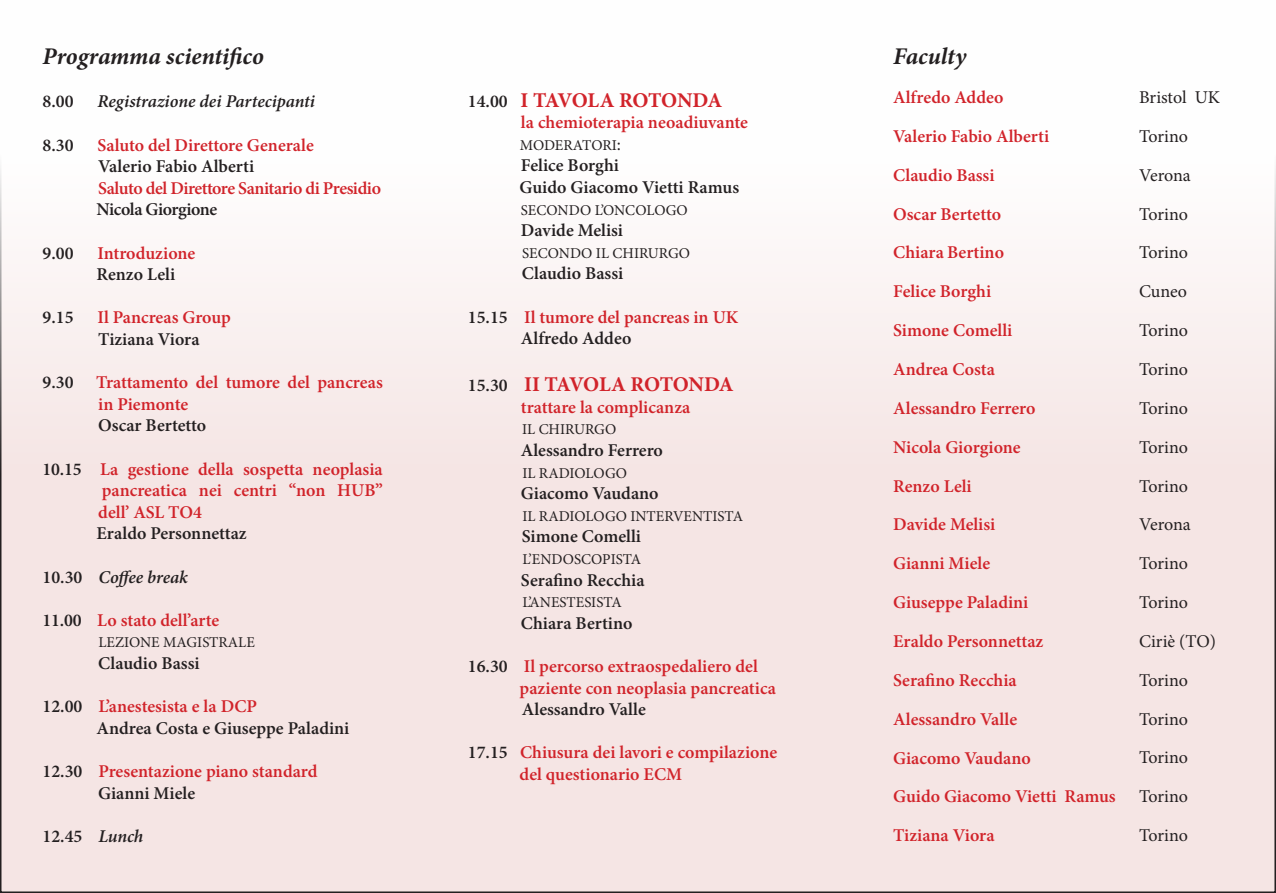
<style>
.page{position:relative;width:1276px;height:893px;background:#fff}
.page>*{position:absolute;margin:0;border:0;box-sizing:border-box;transform-origin:0 0}
.t1{font:italic 700 24px "Minion Pro";letter-spacing:-.005em;color:#231f20}
.t2{font:700 21px "Minion Pro";letter-spacing:-.02em;color:#d1232a}
.t3{font:600 18px/21.6px "Minion Pro";color:#d1232a}
.t4{font:600 18px "Minion Pro";color:#231f20}
.t5{font:18px "Minion Pro";letter-spacing:-.005em;color:#231f20}
.t6{font:600 18px/21.6px "Minion Pro";letter-spacing:-.025em;color:#d1232a}
.t7{font:italic 600 18px "Minion Pro";letter-spacing:-.005em;color:#231f20}
.t8{font:15px "Minion Pro";color:#231f20}
.s1{color:#231f20}
.s2{font-style:normal}
.s3{font-style:italic}
.s4{font-weight:600;font-size:18px;color:#231f20}
.s5{font-size:18px}
</style>
<div class="page">
<div style="left:1px;top:1px;width:1274px;height:891px;background:linear-gradient(to bottom,#fefefe,#f2dddc)"></div>
<p class="t1" style="left:43px;top:39px;width:223px">Programma scientifico</p>
<p class="t4" style="left:43px;top:89px;width:33px">8.00</p>
<p class="t7" style="left:97px;top:89px;width:219px">Registrazione dei Partecipanti</p>
<p class="t4" style="left:43px;top:132px;width:33px">8.30</p>
<p class="t3" style="left:97px;top:134px;width:218px">Saluto del Direttore Generale<br><span class="s1">Valerio Fabio Alberti</span></p>
<p class="t6" style="left:97px;top:177px;width:286px">Saluto del Direttore Sanitario di Presidio<br><span class="s1">Nicola Giorgione</span></p>
<p class="t4" style="left:43px;top:240px;width:33px">9.00</p>
<p class="t3" style="left:97px;top:242px;width:99px">Introduzione</p>
<p class="t4" style="left:97px;top:262px;width:80px">Renzo Leli</p>
<p class="t4" style="left:43px;top:305px;width:33px">9.15</p>
<p class="t3" style="left:97px;top:307px;width:135px">Il Pancreas Group</p>
<p class="t4" style="left:98px;top:327px;width:103px">Tiziana Viora</p>
<p class="t4" style="left:43px;top:370px;width:33px">9.30</p>
<p class="t3" style="left:96px;top:372px;width:288px">Trattamento del tumore del pancreas</p>
<p class="t3" style="left:98px;top:393px;width:91px">in Piemonte</p>
<p class="t4" style="left:98px;top:413px;width:109px">Oscar Bertetto</p>
<p class="t3" style="left:43px;top:458px;width:342px"><span class="s1">10.15</span> La gestione della sospetta neoplasia</p>
<p class="t3" style="left:102px;top:480px;width:282px">pancreatica nei centri “non HUB”</p>
<p class="t3" style="left:98px;top:501px;width:105px">dell’ ASL TO4</p>
<p class="t4" style="left:97px;top:521px;width:152px">Eraldo Personnettaz</p>
<p class="t7" style="left:43px;top:564px;width:147px"><span class="s2">10.30</span> Coffee break</p>
<p class="t3" style="left:43px;top:609px;width:178px"><span class="s1">11.00</span> Lo stato dell’arte</p>
<p class="t8" style="left:98px;top:633px;width:158px">LEZIONE MAGISTRALE</p>
<p class="t4" style="left:98px;top:651px;width:103px">Claudio Bassi</p>
<p class="t3" style="left:43px;top:696px;width:216px"><span class="s1">12.00</span> L’anestesista e la DCP</p>
<p class="t4" style="left:97px;top:716px;width:254px">Andrea Costa e Giuseppe Paladini</p>
<p class="t3" style="left:98px;top:760px;width:221px;text-indent:-56px"><span class="s1">12.30</span> Presentazione piano standard<br><span class="s1">Gianni Miele</span></p>
<p class="t4" style="left:43px;top:824px;width:102px">12.45 <span class="s3">Lunch</span></p>
<p class="t2" style="left:468px;top:85px;width:256px"><span class="s4">14.00</span> I TAVOLA ROTONDA</p>
<p class="t3" style="left:521px;top:112px;width:228px">la chemioterapia neoadiuvante</p>
<p class="t8" style="left:520px;top:135px;width:103px">MODERATORI<span class="s5">:</span></p>
<p class="t4" style="left:521px;top:153px;width:99px">Felice Borghi</p>
<p class="t4" style="left:519px;top:175px;width:221px">Guido Giacomo Vietti Ramus</p>
<p class="t8" style="left:521px;top:200px;width:168px">SECONDO L’ONCOLOGO</p>
<p class="t4" style="left:521px;top:218px;width:104px">Davide Melisi</p>
<p class="t8" style="left:522px;top:243px;width:169px">SECONDO IL CHIRURGO</p>
<p class="t4" style="left:522px;top:261px;width:103px">Claudio Bassi</p>
<p class="t3" style="left:468px;top:306px;width:272px"><span class="s1">15.15</span> Il tumore del pancreas in UK</p>
<p class="t4" style="left:521px;top:326px;width:112px">Alfredo Addeo</p>
<p class="t2" style="left:468px;top:370px;width:267px"><span class="s4">15.30</span> II TAVOLA ROTONDA</p>
<p class="t3" style="left:521px;top:396px;width:171px">trattare la complicanza</p>
<p class="t8" style="left:522px;top:419px;width:96px">IL CHIRURGO</p>
<p class="t4" style="left:521px;top:438px;width:144px">Alessandro Ferrero</p>
<p class="t8" style="left:522px;top:463px;width:106px">IL RADIOLOGO</p>
<p class="t4" style="left:521px;top:481px;width:139px">Giacomo Vaudano</p>
<p class="t8" style="left:522px;top:506px;width:222px">IL RADIOLOGO INTERVENTISTA</p>
<p class="t4" style="left:522px;top:524px;width:121px">Simone Comelli</p>
<p class="t8" style="left:522px;top:549px;width:120px">L’ENDOSCOPISTA</p>
<p class="t4" style="left:521px;top:567px;width:125px">Serafino Recchia</p>
<p class="t8" style="left:522px;top:592px;width:101px">L’ANESTESISTA</p>
<p class="t4" style="left:521px;top:610px;width:113px">Chiara Bertino</p>
<p class="t3" style="left:468px;top:655px;width:291px"><span class="s1">16.30</span> Il percorso extraospedaliero del</p>
<p class="t3" style="left:519px;top:677px;width:258px">paziente con neoplasia pancreatica</p>
<p class="t4" style="left:522px;top:697px;width:126px">Alessandro Valle</p>
<p class="t3" style="left:468px;top:742px;width:311px"><span class="s1">17.15</span> Chiusura dei lavori e compilazione</p>
<p class="t3" style="left:519px;top:763px;width:164px">del questionario ECM</p>
<p class="t1" style="left:893px;top:39px;width:75px">Faculty</p>
<p class="t3" style="left:893px;top:86px;width:112px">Alfredo Addeo</p>
<p class="t3" style="left:893px;top:125px;width:157px">Valerio Fabio Alberti</p>
<p class="t3" style="left:893px;top:164px;width:103px">Claudio Bassi</p>
<p class="t3" style="left:893px;top:203px;width:109px">Oscar Bertetto</p>
<p class="t3" style="left:893px;top:242px;width:112px">Chiara Bertino</p>
<p class="t3" style="left:893px;top:281px;width:99px">Felice Borghi</p>
<p class="t3" style="left:893px;top:320px;width:121px">Simone Comelli</p>
<p class="t3" style="left:893px;top:358px;width:103px">Andrea Costa</p>
<p class="t3" style="left:893px;top:397px;width:144px">Alessandro Ferrero</p>
<p class="t3" style="left:893px;top:436px;width:129px">Nicola Giorgione</p>
<p class="t3" style="left:893px;top:475px;width:80px">Renzo Leli</p>
<p class="t3" style="left:893px;top:514px;width:104px">Davide Melisi</p>
<p class="t3" style="left:893px;top:553px;width:98px">Gianni Miele</p>
<p class="t3" style="left:893px;top:591px;width:137px">Giuseppe Paladini</p>
<p class="t3" style="left:893px;top:630px;width:152px">Eraldo Personnettaz</p>
<p class="t3" style="left:893px;top:669px;width:125px">Serafino Recchia</p>
<p class="t3" style="left:893px;top:708px;width:126px">Alessandro Valle</p>
<p class="t3" style="left:893px;top:747px;width:139px">Giacomo Vaudano</p>
<p class="t3" style="left:893px;top:786px;width:224px">Guido Giacomo Vietti Ramus</p>
<p class="t3" style="left:893px;top:825px;width:103px">Tiziana Viora</p>
<p class="t5" style="left:1139px;top:85px;width:82px">Bristol UK</p>
<p class="t5" style="left:1139px;top:124px;width:50px">Torino</p>
<p class="t5" style="left:1139px;top:163px;width:53px">Verona</p>
<p class="t5" style="left:1139px;top:202px;width:50px">Torino</p>
<p class="t5" style="left:1139px;top:241px;width:50px">Torino</p>
<p class="t5" style="left:1139px;top:279px;width:49px">Cuneo</p>
<p class="t5" style="left:1139px;top:318px;width:50px">Torino</p>
<p class="t5" style="left:1139px;top:357px;width:50px">Torino</p>
<p class="t5" style="left:1139px;top:396px;width:50px">Torino</p>
<p class="t5" style="left:1139px;top:435px;width:50px">Torino</p>
<p class="t5" style="left:1139px;top:474px;width:50px">Torino</p>
<p class="t5" style="left:1139px;top:513px;width:53px">Verona</p>
<p class="t5" style="left:1139px;top:551px;width:50px">Torino</p>
<p class="t5" style="left:1139px;top:590px;width:50px">Torino</p>
<p class="t5" style="left:1139px;top:629px;width:79px">Ciriè (TO)</p>
<p class="t5" style="left:1139px;top:668px;width:50px">Torino</p>
<p class="t5" style="left:1139px;top:707px;width:50px">Torino</p>
<p class="t5" style="left:1139px;top:746px;width:50px">Torino</p>
<p class="t5" style="left:1139px;top:784px;width:50px">Torino</p>
<p class="t5" style="left:1139px;top:823px;width:50px">Torino</p>
</div>
